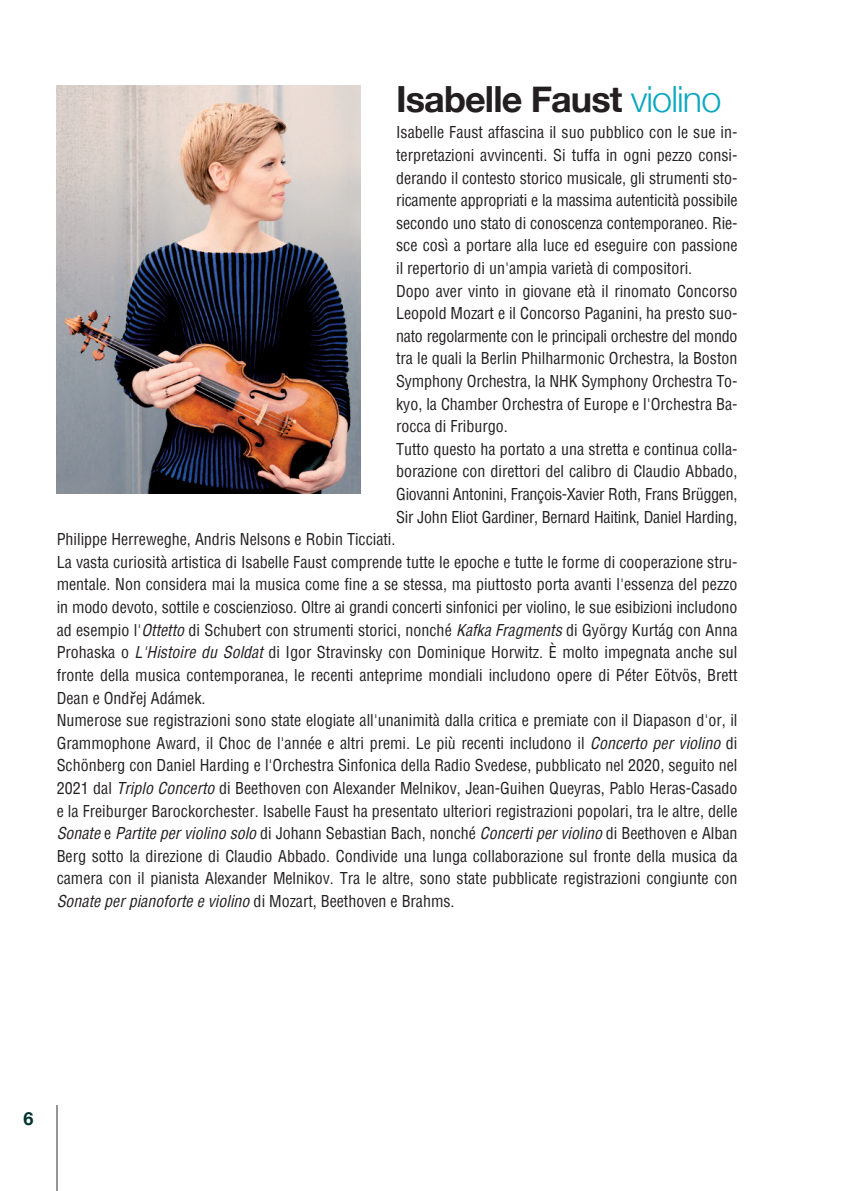
<style>
.page{position:relative;width:851px;height:1191px;background:#fff}
.page>*{position:absolute;margin:0;border:0;box-sizing:border-box;transform-origin:0 0}
.t1{font:700 36px "Helvetica Neue";letter-spacing:-.025em;color:#231f20}
.t2{font:700 18px "Helvetica Neue";color:#00312f}
.t3{font:condensed 16px/22.6px "Helvetica";color:#231f20}
.s1{font-weight:300;color:#0da7c1}
.s2{font-style:italic}
.s3{font-family:"Lucida Grande";font-stretch:normal}
</style>
<div class="page">
<hr style="left:850px;top:0;width:1px;height:1191px;background:#00312f">
<hr style="left:56px;top:1106px;width:1px;height:85px;background:#939598">
<img style="left:57px;top:85px;width:303px;height:409px">
<h1 class="t1" style="left:396px;top:77px;width:327px">Isabelle Faust <span class="s1">violino</span></h1>
<p class="t3" style="left:396px;top:121px;width:343px">Isabelle Faust affascina il suo pubblico con le sue in&shy;terpretazioni avvincenti. Si tuffa in ogni pezzo consi&shy;derando il contesto storico musicale, gli strumenti sto&shy;ricamente appropriati e la massima autenticità possibile secondo uno stato di conoscenza contemporaneo. Rie&shy;sce così a portare alla luce ed eseguire con passione il repertorio di un'ampia varietà di compositori.<br>Dopo aver vinto in giovane età il rinomato Concorso Leopold Mozart e il Concorso Paganini, ha presto suo&shy;nato regolarmente con le principali orchestre del mondo tra le quali la Berlin Philharmonic Orchestra, la Boston Symphony Orchestra, la NHK Symphony Orchestra To&shy;kyo, la Chamber Orchestra of Europe e l'Orchestra Ba&shy;rocca di Friburgo.<br>Tutto questo ha portato a una stretta e continua colla&shy;borazione con direttori del calibro di Claudio Abbado, Giovanni Antonini, François-Xavier Roth, Frans Brüggen, Sir John Eliot Gardiner, Bernard Haitink, Daniel Harding,</p>
<p class="t3" style="left:57px;top:528px;width:682px">Philippe Herreweghe, Andris Nelsons e Robin Ticciati.<br>La vasta curiosità artistica di Isabelle Faust comprende tutte le epoche e tutte le forme di cooperazione stru&shy;mentale. Non considera mai la musica come fine a se stessa, ma piuttosto porta avanti l'essenza del pezzo in modo devoto, sottile e coscienzioso. Oltre ai grandi concerti sinfonici per violino, le sue esibizioni includono ad esempio l'<span class="s2">Ottetto</span> di Schubert con strumenti storici, nonché <span class="s2">Kafka Fragments</span> di György Kurtág con Anna Prohaska o <span class="s2">L'Histoire du Soldat</span> di Igor Stravinsky con Dominique Horwitz. È molto impegnata anche sul fronte della musica contemporanea, le recenti anteprime mondiali includono opere di Péter Eötvös, Brett Dean e Ond<span class="s3">ř</span>ej Adámek.<br>Numerose sue registrazioni sono state elogiate all'unanimità dalla critica e premiate con il Diapason d'or, il Grammophone Award, il Choc de l'année e altri premi. Le più recenti includono il <span class="s2">Concerto per violino</span> di Schönberg con Daniel Harding e l'Orchestra Sinfonica della Radio Svedese, pubblicato nel 2020, seguito nel 2021 dal <span class="s2">Triplo Concerto</span> di Beethoven con Alexander Melnikov, Jean-Guihen Queyras, Pablo Heras-Casado e la Freiburger Barockorchester. Isabelle Faust ha presentato ulteriori registrazioni popolari, tra le altre, delle <span class="s2">Sonate</span> e <span class="s2">Partite per violino solo</span> di Johann Sebastian Bach, nonché <span class="s2">Concerti per violino</span> di Beethoven e Alban Berg sotto la direzione di Claudio Abbado. Condivide una lunga collaborazione sul fronte della musica da camera con il pianista Alexander Melnikov. Tra le altre, sono state pubblicate registrazioni congiunte con <span class="s2">Sonate per pianoforte e violino</span> di Mozart, Beethoven e Brahms.</p>
<p class="t2" style="left:23px;top:1108px;width:12px">6</p>
</div>
